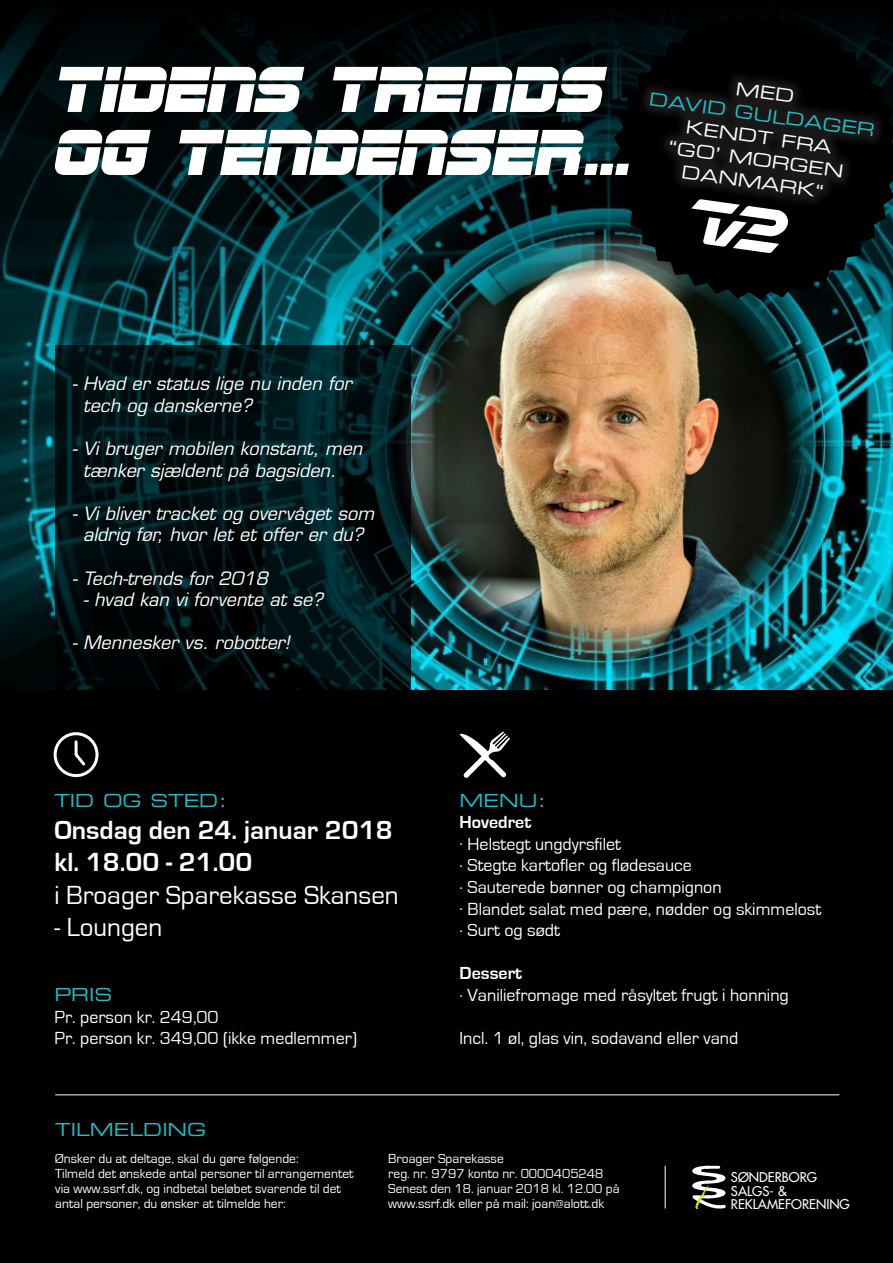
<style>
.page{position:relative;width:893px;height:1263px;background:#000001}
.page>*{position:absolute;margin:0;border:0;box-sizing:border-box;transform-origin:0 0}
.t1{font:700 27px "Eurostile";color:#fff}
.t2{font:27px "Eurostile";color:#fff}
.t3{font:18px "Eurostile";color:#fff}
.t4{font:italic 18px/21.6px "Eurostile LT Std";color:#fff}
.t5{font:18px/22.5px "Eurostile LT Std Ex 2";color:#21bdc6;text-align:center}
.t6{font:18px "Eurostile LT Std Ex 2";color:#fff}
.t7{font:700 18px "Eurostile";color:#fff}
.t8{font:13.5px/15px "Eurostile";color:#fff}
.t9{font:13.05px/13px "Futura";color:#fff}
.s1{color:#fff}
</style>
<div class="page">
<img style="left:0;top:16px;width:893px;height:674px">
<img style="left:396px;top:234px;width:432px;height:431px;border-radius:216px">
<svg style="left:613px;top:16px;width:280px;height:284px"></svg>
<div style="left:637px;top:69px;width:250px;height:140px;background:#231f20;opacity:.75"></div>
<svg style="left:691px;top:199px;width:97px;height:54px"></svg>
<svg style="left:55px;top:130px;width:574px;height:45px"></svg>
<svg style="left:59px;top:67px;width:548px;height:45px"></svg>
<svg style="left:55px;top:345px;width:356px;height:345px"></svg>
<svg style="left:692px;top:1166px;width:34px;height:44px"></svg>
<hr style="left:665px;top:1166px;width:1px;height:42px;background:#fff">
<hr style="left:55px;top:1094px;width:784px;height:1px;background:#fff">
<div style="left:54px;top:732px;width:45px;height:45px;border:3px solid #fff;border-radius:50%"></div>
<svg style="left:74px;top:739px;width:14px;height:27px"></svg>
<svg style="left:460px;top:731px;width:50px;height:47px"></svg>
<svg style="left:737px;top:82px;width:57px;height:21px"></svg>
<p class="t5" style="left:651px;top:87px;width:229px;rotate:8deg">DAVID GULDAGER<br><span class="s1">KENDT FRA</span></p>
<p class="t6" style="left:670px;top:135px;width:178px;rotate:8deg">“GO’ MORGEN</p>
<p class="t6" style="left:683px;top:159px;width:145px;rotate:8deg">DANMARK“</p>
<p class="t4" style="left:83px;top:373px;width:270px;text-indent:-11px">- Hvad er status lige nu inden for tech og danskerne?</p>
<p class="t4" style="left:83px;top:438px;width:281px;text-indent:-11px">- Vi bruger mobilen konstant, men tænker sjældent på bagsiden.</p>
<p class="t4" style="left:72px;top:503px;width:303px;text-align:center">- Vi bliver tracket og overvåget som aldrig før, hvor let et offer er du?</p>
<p class="t4" style="left:72px;top:568px;width:197px">- Tech-trends for 2018</p>
<p class="t4" style="left:83px;top:589px;width:241px">- hvad kan vi forvente at se?</p>
<p class="t4" style="left:72px;top:632px;width:219px">- Mennesker vs. robotter!</p>
<p class="t5" style="left:54px;top:788px;width:174px">TID OG STED:</p>
<p class="t1" style="left:54px;top:815px;width:340px">Onsdag den 24. januar 2018</p>
<p class="t1" style="left:54px;top:848px;width:199px">kl. 18.00 - 21.00</p>
<p class="t2" style="left:54px;top:880px;width:346px">i Broager Sparekasse Skansen</p>
<p class="t2" style="left:54px;top:913px;width:109px">- Loungen</p>
<p class="t5" style="left:54px;top:983px;width:59px">PRIS</p>
<p class="t3" style="left:54px;top:1007px;width:166px">Pr. person kr. 249,00</p>
<p class="t3" style="left:54px;top:1028px;width:304px">Pr. person kr. 349,00 (ikke medlemmer)</p>
<p class="t5" style="left:55px;top:1118px;width:153px">TILMELDING</p>
<p class="t5" style="left:460px;top:788px;width:88px">MENU:</p>
<p class="t7" style="left:460px;top:812px;width:73px">Hovedret</p>
<p class="t3" style="left:460px;top:834px;width:163px">. Helstegt ungdyrsfilet</p>
<p class="t3" style="left:460px;top:856px;width:234px">. Stegte kartofler og flødesauce</p>
<p class="t3" style="left:460px;top:877px;width:264px">. Sauterede bønner og champignon</p>
<p class="t3" style="left:460px;top:899px;width:363px">. Blandet salat med pære, nødder og skimmelost</p>
<p class="t3" style="left:460px;top:920px;width:102px">. Surt og sødt</p>
<p class="t7" style="left:460px;top:964px;width:64px">Dessert</p>
<p class="t3" style="left:460px;top:985px;width:331px">. Vaniliefromage med råsyltet frugt i honning</p>
<p class="t3" style="left:460px;top:1028px;width:280px">Incl. 1 øl, glas vin, sodavand eller vand</p>
<p class="t8" style="left:55px;top:1152px;width:245px">Ønsker du at deltage, skal du gøre følgende:</p>
<p class="t8" style="left:55px;top:1167px;width:300px">Tilmeld det ønskede antal personer til arrangementet via www.ssrf.dk, og indbetal beløbet svarende til det antal personer, du ønsker at tilmelde her:</p>
<p class="t8" style="left:388px;top:1152px;width:117px">Broager Sparekasse</p>
<p class="t8" style="left:388px;top:1167px;width:217px">reg. nr. 9797 konto nr. 0000405248</p>
<p class="t8" style="left:388px;top:1182px;width:233px">Senest den 18. januar 2018 kl. 12.00 på</p>
<p class="t8" style="left:388px;top:1197px;width:217px">www.ssrf.dk eller på mail: joan@alott.dk</p>
<p class="t9" style="left:731px;top:1171px;width:120px">SØNDERBORG<br>SALGS- &amp;<br>REKLAMEFORENING</p>
</div>
